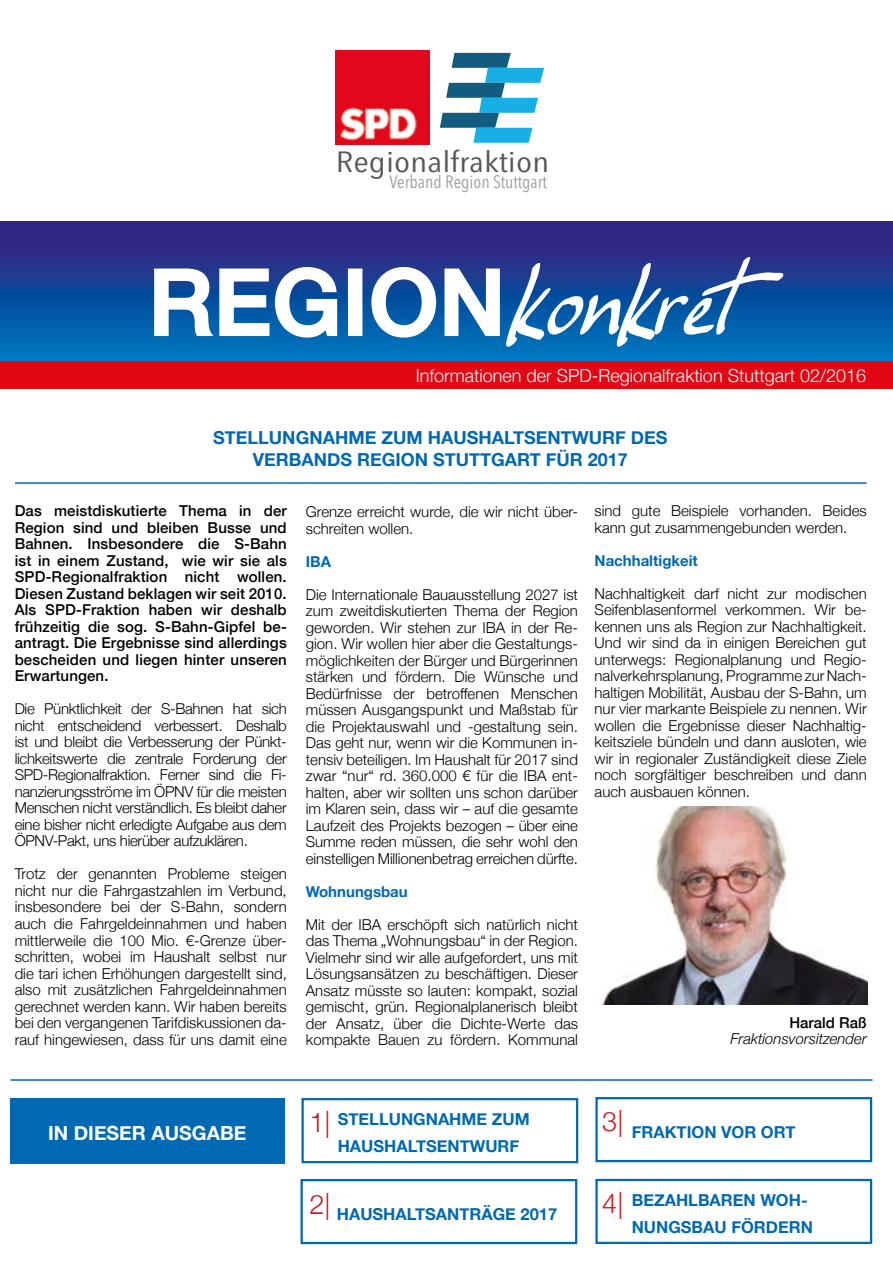
<style>
.page{position:relative;width:893px;height:1263px;background:#fff}
.page>*{position:absolute;margin:0;border:0;box-sizing:border-box;transform-origin:0 0}
.t1{font:italic 86.4px "Ellianarelle's Path";color:#fff;scale:.92 1}
.t2{font:28.95px "Avenir Next Condensed";color:#575756;scale:1.27 1}
.t3{font:300 27px "Helvetica Neue";color:#cd171a}
.t4{font:700 19.5px "Helvetica Neue";color:#fff}
.t5{font:700 18px/21.6px "Helvetica Neue";color:#0069b4;text-align:center}
.t6{font:300 18px "Helvetica Neue";color:#fff}
.t7{font:17.85px "Avenir Next Condensed";color:#9d9d9c}
.t8{font:700 16.5px/27px "Helvetica Neue";color:#0069b4}
.t9{font:300 15px/16.5px "Helvetica Neue";color:#000;text-align:justify}
.t10{font:500 15px/16.5px "Helvetica Neue";letter-spacing:.01em;color:#000;text-align:justify}
.t11{font:700 15px "Helvetica Neue";color:#0069b4}
.t12{font:italic 300 15px "Helvetica Neue";color:#000}
.s1{font-family:"Helvetica Neue";font-weight:500;font-style:normal;font-size:90px}
</style>
<div class="page">
<svg style="left:0;top:221px;width:893px;height:140px;background:#16479a"></svg>
<div style="left:0;top:361px;width:893px;height:28px;background:#e30613"></div>
<svg style="left:153px;top:265px;width:186px;height:74px"></svg>
<div style="left:348px;top:269px;width:14px;height:67px;border:3px solid #fff"></div>
<svg style="left:370px;top:265px;width:131px;height:74px"></svg>
<hr style="left:15px;top:482px;width:852px;height:2px;background:#0069b4">
<hr style="left:11px;top:1079px;width:862px;height:2px;background:#0069b4">
<img style="left:601px;top:807px;width:267px;height:198px">
<div style="left:10px;top:1098px;width:275px;height:65px;background:#0069b4"></div>
<div style="left:301px;top:1098px;width:277px;height:65px;border:2px solid #0069b4"></div>
<div style="left:301px;top:1179px;width:276px;height:65px;border:2px solid #0069b4"></div>
<div style="left:595px;top:1097px;width:277px;height:65px;border:2px solid #0069b4"></div>
<div style="left:595px;top:1179px;width:277px;height:65px;border:2px solid #0069b4"></div>
<svg style="left:440px;top:53px;width:104px;height:90px"></svg>
<img style="left:336px;top:51px;width:94px;height:94px">
<h2 class="t2" style="left:336px;top:137px;width:170px">Regionalfraktion</h2>
<p class="t7" style="left:389px;top:166px;width:159px">Verband Region Stuttgart</p>
<h1 class="t1" style="left:149px;top:254px;width:717px"><span class="s1">REGION</span>konkret</h1>
<p class="t6" style="left:416px;top:361px;width:452px">Informationen der SPD-Regionalfraktion Stuttgart 02/2016</p>
<p class="t5" style="left:213px;top:427px;width:456px">STELLUNGNAHME ZUM HAUSHALTSENTWURF DES<br>VERBANDS REGION STUTTGART FÜR 2017</p>
<p class="t10" style="left:15px;top:502px;width:274px">Das meistdiskutierte Thema in der Region sind und bleiben Busse und Bahnen. Insbesondere die S-Bahn ist in einem Zustand, wie wir sie als SPD-Regionalfraktion nicht wollen.<br>Diesen Zustand beklagen wir seit 2010.<br>Als SPD-Fraktion haben wir deshalb frühzeitig die sog. S-Bahn-Gipfel be&shy;antragt. Die Ergebnisse sind allerdings bescheiden und liegen hinter unseren Erwartungen.</p>
<p class="t9" style="left:15px;top:700px;width:274px">Die Pünktlichkeit der S-Bahnen hat sich nicht entscheidend verbessert. Deshalb ist und bleibt die Verbesserung der Pünkt&shy;lichkeitswerte die zentrale Forderung der SPD-Regionalfraktion. Ferner sind die Fi&shy;nanzierungsströme im ÖPNV für die meisten Menschen nicht verständlich. Es bleibt daher eine bisher nicht erledigte Aufgabe aus dem ÖPNV-Pakt, uns hierüber aufzuklären.</p>
<p class="t9" style="left:15px;top:865px;width:274px">Trotz der genannten Probleme steigen nicht nur die Fahrgastzahlen im Verbund, insbesondere bei der S-Bahn, sondern auch die Fahrgeldeinnahmen und haben mittlerweile die 100 Mio. €-Grenze über&shy;schritten, wobei im Haushalt selbst nur die tari ichen Erhöhungen dargestellt sind, also mit zusätzlichen Fahrgeldeinnahmen gerechnet werden kann. Wir haben bereits bei den vergangenen Tarifdiskussionen da&shy;rauf hingewiesen, dass für uns damit eine</p>
<p class="t9" style="left:595px;top:502px;width:274px">sind gute Beispiele vorhanden. Beides kann gut zusammengebunden werden.</p>
<p class="t11" style="left:595px;top:549px;width:105px">Nachhaltigkeit</p>
<p class="t9" style="left:595px;top:584px;width:274px">Nachhaltigkeit darf nicht zur modischen Seifenblasenformel verkommen. Wir be&shy;kennen uns als Region zur Nachhaltigkeit.<br>Und wir sind da in einigen Bereichen gut unterwegs: Regionalplanung und Regio&shy;nalverkehrsplanung, Programme zur Nach&shy;haltigen Mobilität, Ausbau der S-Bahn, um nur vier markante Beispiele zu nennen. Wir wollen die Ergebnisse dieser Nachhaltig&shy;keitsziele bündeln und dann ausloten, wie wir in regionaler Zuständigkeit diese Ziele noch sorgfältiger beschreiben und dann auch ausbauen können.</p>
<p class="t9" style="left:306px;top:502px;width:274px">Grenze erreicht wurde, die wir nicht über&shy;schreiten wollen.</p>
<p class="t11" style="left:306px;top:549px;width:27px">IBA</p>
<p class="t9" style="left:306px;top:585px;width:274px">Die Internationale Bauausstellung 2027 ist zum zweitdiskutierten Thema der Region geworden. Wir stehen zur IBA in der Re&shy;gion. Wir wollen hier aber die Gestaltungs&shy;möglichkeiten der Bürger und Bürgerinnen stärken und fördern. Die Wünsche und Bedürfnisse der betroffenen Menschen müssen Ausgangspunkt und Maßstab für die Projektauswahl und -gestaltung sein.<br>Das geht nur, wenn wir die Kommunen in&shy;tensiv beteiligen. Im Haushalt für 2017 sind zwar “nur“ rd. 360.000 € für die IBA ent&shy;halten, aber wir sollten uns schon darüber im Klaren sein, dass wir – auf die gesamte Laufzeit des Projekts bezogen – über eine Summe reden müssen, die sehr wohl den einstelligen Millionenbetrag erreichen dürfte.</p>
<p class="t11" style="left:306px;top:879px;width:103px">Wohnungsbau</p>
<p class="t9" style="left:306px;top:915px;width:274px">Mit der IBA erschöpft sich natürlich nicht das Thema „Wohnungsbau“ in der Region.<br>Vielmehr sind wir alle aufgefordert, uns mit Lösungsansätzen zu beschäftigen. Dieser Ansatz müsste so lauten: kompakt, sozial gemischt, grün. Regionalplanerisch bleibt der Ansatz, über die Dichte-Werte das kompakte Bauen zu fördern. Kommunal</p>
<p class="t10" style="left:789px;top:1013px;width:79px">Harald Raß</p>
<p class="t12" style="left:731px;top:1027px;width:138px">Fraktionsvorsitzender</p>
<h3 class="t4" style="left:48px;top:1118px;width:200px">IN DIESER AUSGABE</h3>
<h3 class="t3" style="left:309px;top:1100px;width:23px">1|</h3>
<h3 class="t3" style="left:602px;top:1100px;width:23px">3|</h3>
<p class="t8" style="left:338px;top:1106px;width:193px">STELLUNGNAHME ZUM<br>HAUSHALTSENTWURF</p>
<p class="t8" style="left:632px;top:1119px;width:165px">FRAKTION VOR ORT</p>
<h3 class="t3" style="left:309px;top:1183px;width:23px">2|</h3>
<h3 class="t3" style="left:602px;top:1182px;width:23px">4|</h3>
<p class="t8" style="left:337px;top:1201px;width:222px">HAUSHALTSANTRÄGE 2017</p>
<p class="t8" style="left:632px;top:1187px;width:183px">BEZAHLBAREN WOH-<br>NUNGSBAU FÖRDERN</p>
</div>
